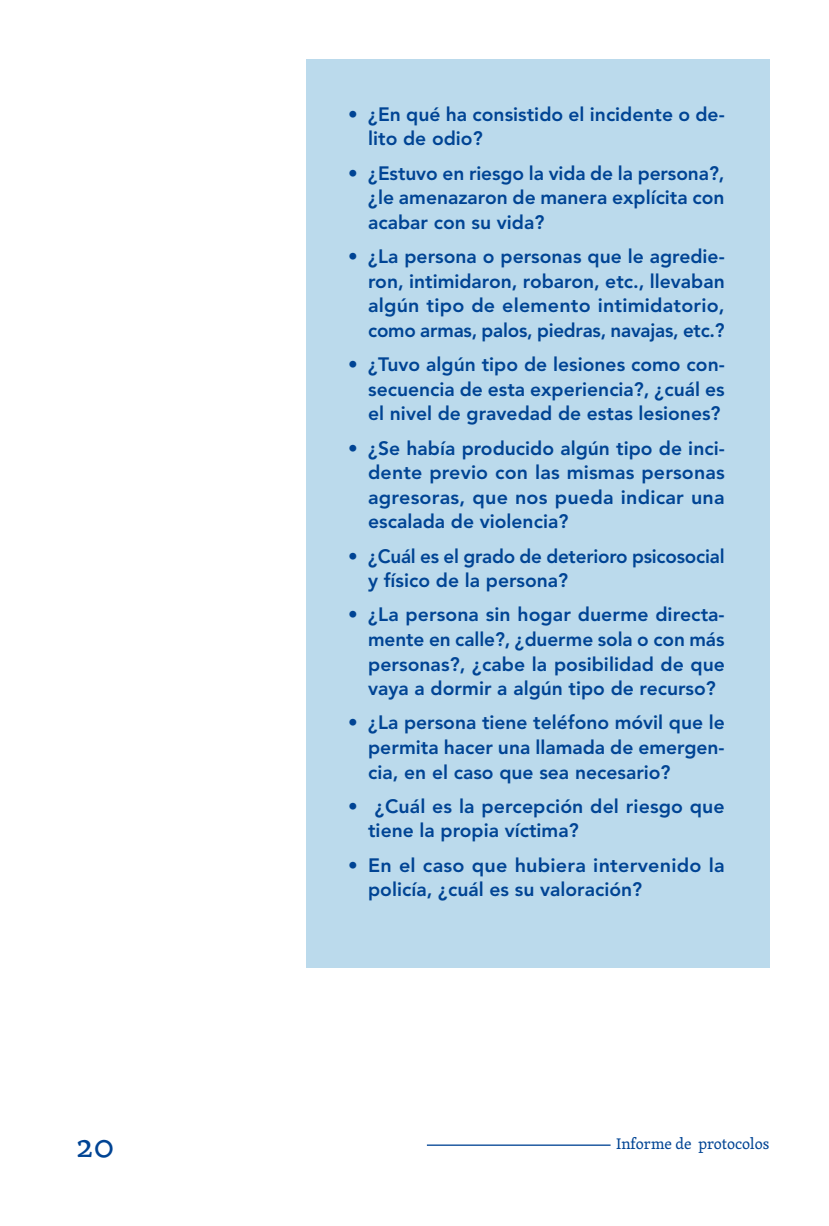
<style>
.page{position:relative;width:829px;height:1226px;background:#fff}
.page>*{position:absolute;margin:0;border:0;box-sizing:border-box;transform-origin:0 0}
.t1{font:35px "Skolar";color:#004494}
.t2{font:800 19.25px/24.5px "Avenir LT Std";color:#004494;text-align:justify}
.t3{font:15.75px "Skolar";color:#004494}
</style>
<div class="page">
<div style="left:306px;top:60px;width:463px;height:907px;background:#bbdaec"></div>
<hr style="left:427px;top:1144px;width:183px;height:1px;background:#004494">
<h1 class="t1" style="left:76px;top:1117px;width:39px">20</h1>
<p class="t2" style="left:368px;top:102px;width:358px;text-indent:-20px">• ¿En qué ha consistido el incidente o de&shy;lito de odio?</p>
<p class="t2" style="left:368px;top:161px;width:358px;text-indent:-20px">• ¿Estuvo en riesgo la vida de la persona?, ¿le amenazaron de manera explícita con acabar con su vida?</p>
<p class="t2" style="left:368px;top:244px;width:358px;text-indent:-20px">• ¿La persona o personas que le agredie&shy;ron, intimidaron, robaron, etc., llevaban algún tipo de elemento intimidatorio, como armas, palos, piedras, navajas, etc.?</p>
<p class="t2" style="left:368px;top:352px;width:358px;text-indent:-20px">• ¿Tuvo algún tipo de lesiones como con&shy;secuencia de esta experiencia?, ¿cuál es el nivel de gravedad de estas lesiones?</p>
<p class="t2" style="left:368px;top:435px;width:358px;text-indent:-20px">• ¿Se había producido algún tipo de inci&shy;dente previo con las mismas personas agresoras, que nos pueda indicar una escalada de violencia?</p>
<p class="t2" style="left:368px;top:543px;width:358px;text-indent:-20px">• ¿Cuál es el grado de deterioro psicosocial y físico de la persona?</p>
<p class="t2" style="left:368px;top:602px;width:358px;text-indent:-20px">• ¿La persona sin hogar duerme directa&shy;mente en calle?, ¿duerme sola o con más personas?, ¿cabe la posibilidad de que vaya a dormir a algún tipo de recurso?</p>
<p class="t2" style="left:368px;top:710px;width:358px;text-indent:-20px">• ¿La persona tiene teléfono móvil que le permita hacer una llamada de emergen&shy;cia, en el caso que sea necesario?</p>
<p class="t2" style="left:368px;top:794px;width:358px;text-indent:-20px">• ¿Cuál es la percepción del riesgo que tiene la propia víctima?</p>
<p class="t2" style="left:368px;top:852px;width:358px;text-indent:-20px">• En el caso que hubiera intervenido la policía, ¿cuál es su valoración?</p>
<p class="t3" style="left:616px;top:1131px;width:155px">Informe de protocolos</p>
</div>
